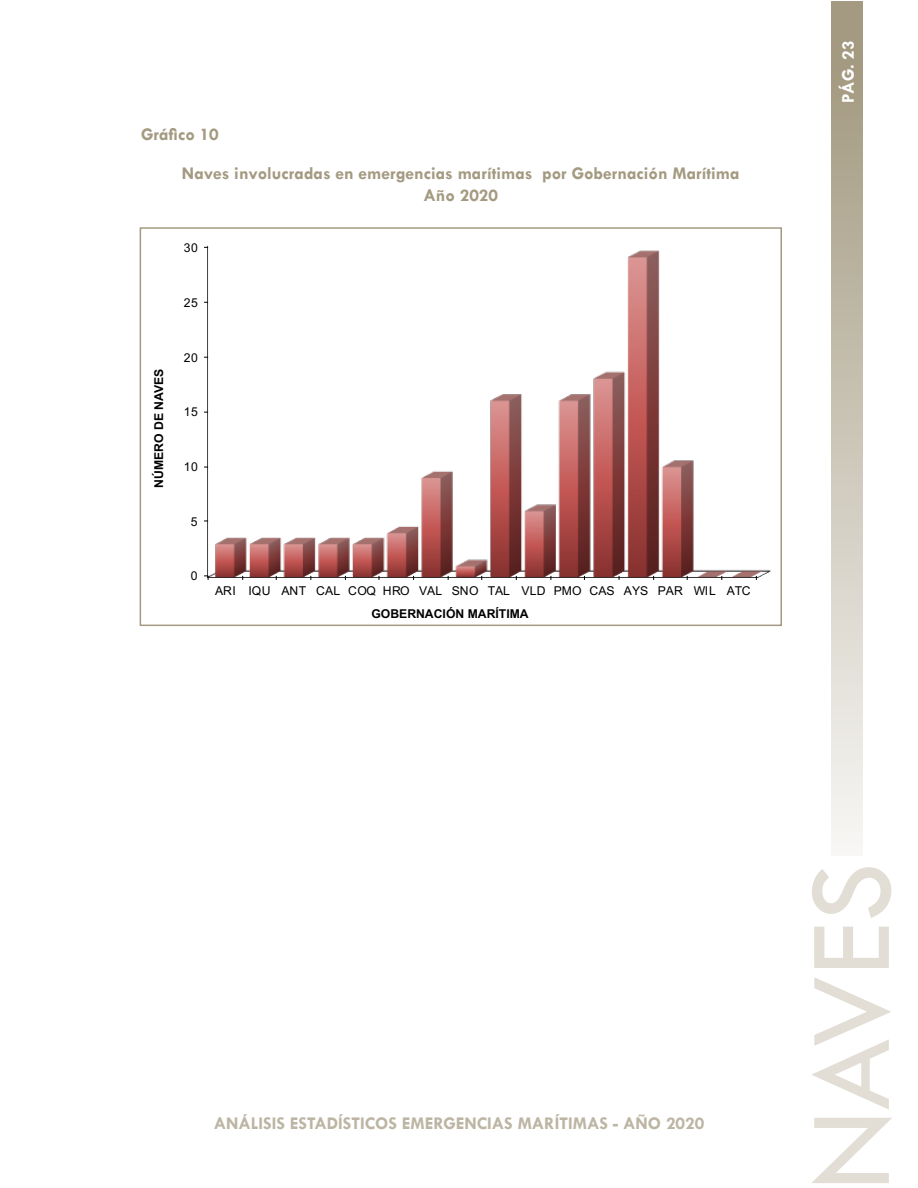
<style>
.page{position:relative;width:918px;height:1188px;background:#fff}
.page>*{position:absolute;margin:0;border:0;box-sizing:border-box;transform-origin:0 0}
.t1{font:120px "Tw Cen";color:#e2ded5}
.t2{font:700 18px/21.6px "Tw Cen";color:#a49a81;text-align:center}
.t3{font:700 18px "Tw Cen";color:#bdb5a3}
.t4{font:700 18px "Tw Cen";color:#fff}
.t5{font:12.15px "Arial";color:#000}
.t6{font:700 12.15px "Arial";color:#000}
</style>
<div class="page">
<div style="left:831px;top:1px;width:31px;height:855px;background:linear-gradient(to bottom,#9e9379,#f7f6f5)"></div>
<img style="left:207px;top:245px;width:564px;height:333px">
<div style="left:140px;top:227px;width:642px;height:399px;border:2px solid #a49a81"></div>
<p class="t2" style="left:141px;top:123px;width:79px">Gráfico 10</p>
<p class="t2" style="left:182px;top:162px;width:559px">Naves involucradas en emergencias marítimas por Gobernación Marítima<br>Año 2020</p>
<p class="t5" style="left:184px;top:239px;width:15px">30</p>
<p class="t5" style="left:184px;top:294px;width:15px">25</p>
<p class="t6" style="left:150px;top:488px;width:121px;rotate:-90deg">NÚMERO DE NAVES</p>
<p class="t5" style="left:184px;top:349px;width:15px">20</p>
<p class="t5" style="left:184px;top:403px;width:15px">15</p>
<p class="t5" style="left:184px;top:458px;width:15px">10</p>
<p class="t5" style="left:191px;top:513px;width:8px">5</p>
<p class="t5" style="left:191px;top:568px;width:8px">0</p>
<p class="t5" style="left:215px;top:582px;width:537px">ARI IQU ANT CAL COQ HRO VAL SNO TAL VLD PMO CAS AYS PAR WIL ATC</p>
<p class="t6" style="left:371px;top:605px;width:159px">GOBERNACIÓN MARÍTIMA</p>
<p class="t4" style="left:837px;top:103px;width:64px;rotate:-90deg">PÁG. 23</p>
<p class="t3" style="left:214px;top:1113px;width:492px">ANÁLISIS ESTADÍSTICOS EMERGENCIAS MARÍTIMAS - AÑO 2020</p>
<h1 class="t1" style="left:779px;top:1190px;width:329px;rotate:-90deg">NAVES</h1>
</div>
